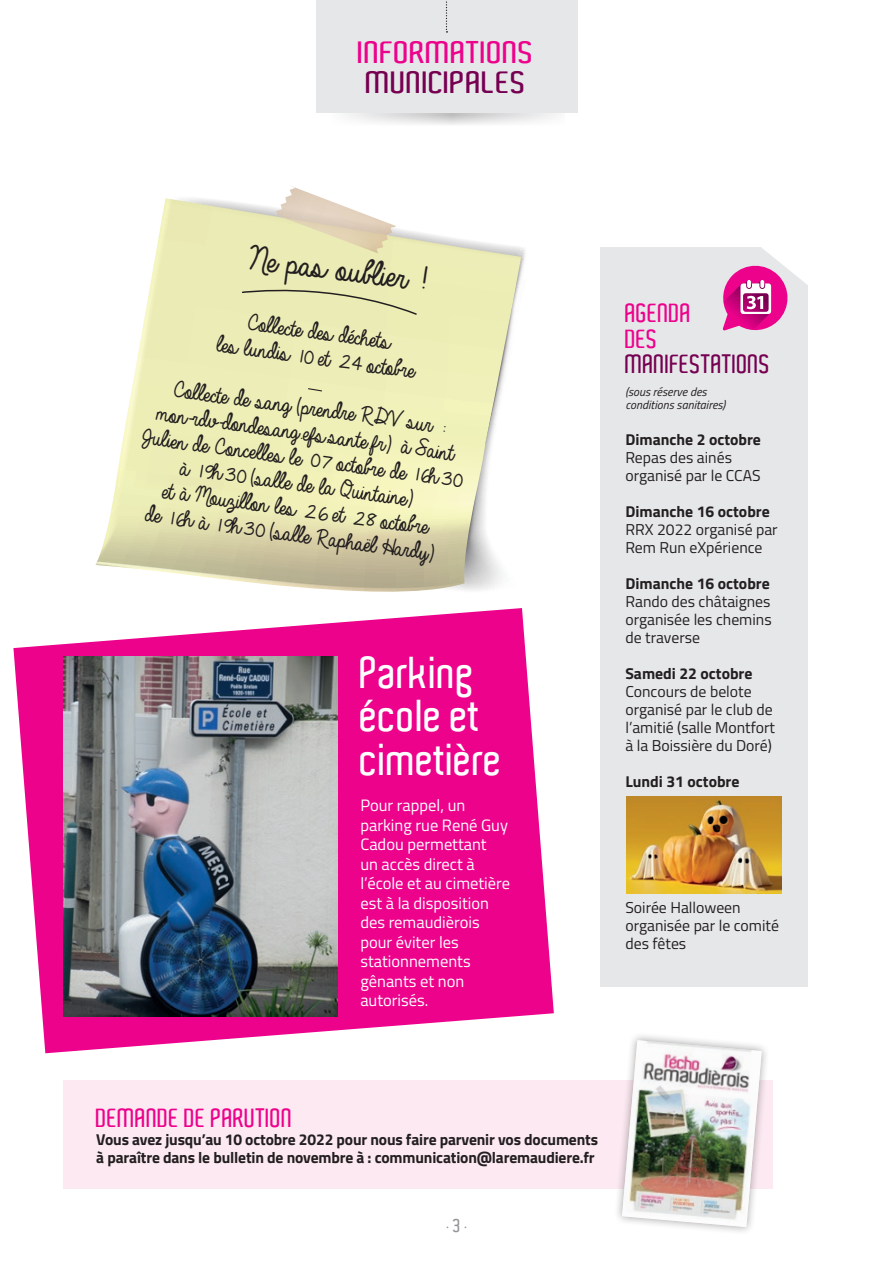
<style>
.page{position:relative;width:893px;height:1263px;background:#fff}
.page>*{position:absolute;margin:0;border:0;box-sizing:border-box;transform-origin:0 0}
.t1{font:600 43.5px/43.5px "Aldo";color:#fff}
.t2{font:36.75px "Always In My Heart";color:#231f20}
.t3{font:600 30px "Aldo";color:#ed028c;scale:1.2 1}
.t4{font:600 30px "Aldo";color:#760051;scale:1.2 1}
.t5{font:25.5px/25.5px "Always In My Heart";color:#231f20;text-align:center;scale:.95 1}
.t6{font:600 25.5px/25.5px "Aldo";color:#ed028c}
.t7{font:600 25.5px "Aldo";color:#760051}
.t8{font:16.5px/19.5px "Titillium";color:#fff}
.t9{font:15.75px/18px "Titillium";color:#231f20}
.t10{font:700 15.75px/18px "Titillium";letter-spacing:-.01em;color:#231f20}
.t11{font:italic 12px/13.5px "Titillium";color:#231f20}
.t12{font:600 10.5px "Aldo";color:#939598}
.s1{font-size:18px}
</style>
<div class="page">
<svg style="left:13px;top:608px;width:541px;height:445px;fill:#ed028c"></svg>
<div style="left:601px;top:247px;width:207px;height:739px;background:#e6e7e9"></div>
<svg style="left:722px;top:247px;width:86px;height:84px"></svg>
<svg style="left:346px;top:113px;width:210px;height:12px"></svg>
<div style="left:315px;top:0;width:262px;height:113px;background:#e6e7e9"></div>
<svg style="left:446px;top:1px;width:1px;height:32px"></svg>
<svg style="left:95px;top:198px;width:426px;height:394px"></svg>
<svg style="left:275px;top:186px;width:121px;height:67px"></svg>
<svg style="left:308px;top:388px;width:14px;height:3px"></svg>
<svg style="left:241px;top:281px;width:177px;height:35px;background:#e2e3ae"></svg>
<div style="left:64px;top:1080px;width:709px;height:108px;background:#fce9f1"></div>
<div style="left:614px;top:1032px;width:156px;height:203px;background:#231f20;opacity:.4"></div>
<img style="left:622px;top:1040px;width:140px;height:187px">
<img style="left:64px;top:656px;width:274px;height:360px">
<img style="left:626px;top:796px;width:155px;height:97px">
<h3 class="t3" style="left:358px;top:35px;width:148px">INFORMATIONS</h3>
<h3 class="t4" style="left:366px;top:65px;width:135px">MUNICIPALES</h3>
<h2 class="t2" style="left:245px;top:237px;width:177px;rotate:7deg">Ne pas oublier !</h2>
<h3 class="t5" style="left:218px;top:306px;width:211px;rotate:8deg">Collecte des déchets<br>les lundis 10 et 24 octobre</h3>
<h3 class="t5" style="left:148px;top:373px;width:339px;rotate:8deg">Collecte de sang (prendre RDV sur : mon-rdv-dondesang.efs.sante.fr) à Saint Julien de Concelles le 07 octobre de 16h30 à 19h30 (salle de la Quintaine)<br>et à Mouzillon les 26 et 28 octobre<br>de 16h à 19h30 (salle Raphaël Hardy)</h3>
<h1 class="t1" style="left:360px;top:651px;width:143px">Parking école et cimetière</h1>
<p class="t8" style="left:360px;top:795px;width:151px">Pour rappel, un parking rue René Guy<br>Cadou permettant<br>un accès direct à l’école et au cimetière est à la disposition des remaudièrois pour éviter les stationnements gênants et non autorisés.</p>
<h3 class="t6" style="left:625px;top:301px;width:68px">AGENDA<br>DES</h3>
<h3 class="t7" style="left:625px;top:350px;width:147px">MANIFESTATIONS</h3>
<p class="t11" style="left:625px;top:384px;width:101px">(sous réserve des conditions sanitaires)</p>
<p class="t10" style="left:625px;top:430px;width:137px">Dimanche 2 octobre</p>
<p class="t9" style="left:625px;top:448px;width:137px">Repas des ainés organisé par le CCAS</p>
<p class="t10" style="left:625px;top:502px;width:146px">Dimanche 16 octobre</p>
<p class="t9" style="left:625px;top:520px;width:154px">RRX 2022 organisé par<br>Rem Run eXpérience</p>
<p class="t10" style="left:625px;top:574px;width:146px">Dimanche 16 octobre</p>
<p class="t9" style="left:625px;top:592px;width:148px;text-align:justify">Rando des châtaignes organisée les chemins de traverse</p>
<p class="t10" style="left:625px;top:664px;width:129px">Samedi 22 octobre</p>
<p class="t9" style="left:625px;top:682px;width:151px">Concours de belote organisé par le club de l’amitié (salle Montfort à la Boissière du Doré)</p>
<p class="t10" style="left:625px;top:772px;width:116px">Lundi 31 octobre</p>
<p class="t9" style="left:625px;top:898px;width:155px">Soirée Halloween organisée par le comité des fêtes</p>
<h3 class="t6" style="left:96px;top:1106px;width:198px">DEMANDE DE PARUTION</h3>
<p class="t10" style="left:96px;top:1130px;width:503px">Vous avez jusqu’au 10 octobre 2022 pour nous faire parvenir vos documents à paraître dans le bulletin de novembre à : communication@laremaudiere.fr</p>
<p class="t12" style="left:447px;top:1220px;width:22px">• <span class="s1">3</span> •</p>
</div>
